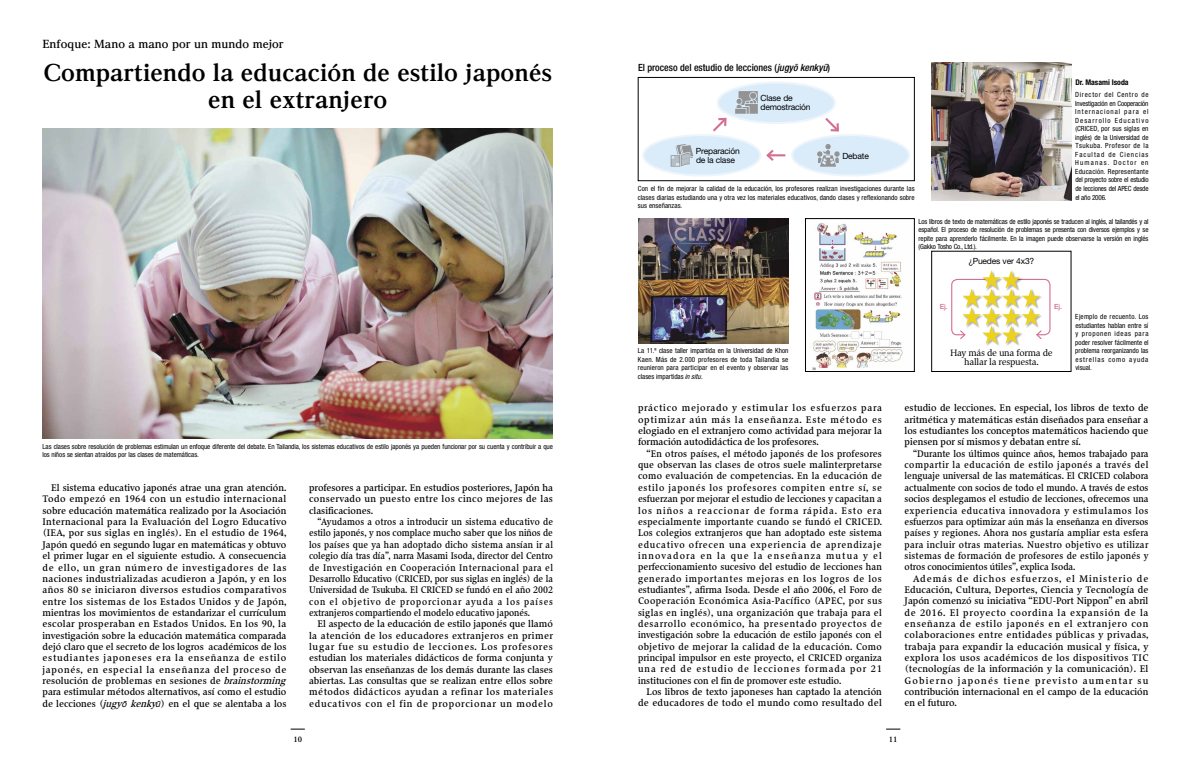
<style>
.page{position:relative;width:1191px;height:766px;background:#fff}
.page>*{position:absolute;margin:0;border:0;box-sizing:border-box;transform-origin:0 0}
.t1{font:800 22px/26.9px "UD Reimin Pro";color:#000;text-align:center}
.t2{font:700 expanded 10.6px "UD Reimin Pro";color:#000}
.t3{font:500 condensed 9.9px "Helvetica Neue LT Std";color:#000}
.t4{font:8.9px/11.3px "Hiragino UD Serif Std W6";color:#000;text-align:justify}
.t5{font:8.9px/11.3px "Hiragino UD Serif Std W6";color:#000;text-align:justify;scale:.96 1}
.t6{font:8.9px/11.3px "Hiragino UD Serif Std W6";color:#000;text-align:justify;scale:.94 1}
.t7{font:8.9px/11.3px "Hiragino UD Serif Std W6";color:#000;text-align:justify;scale:.92 1}
.t8{font:8.5px/8.5px "Helvetica Neue LT Std";letter-spacing:-.025em;color:#000}
.t9{font:8.5px/8.5px "Hiragino UD Serif Std W4";letter-spacing:-.025em;color:#000;text-align:center}
.t10{font:600 8.5px "Adobe Garamond Pro";color:#000}
.t11{font:700 condensed 7.8px "Helvetica Neue LT Std";color:#000}
.t12{font:condensed 7.1px/8.5px "Helvetica Neue LT Std";letter-spacing:-.005em;color:#000;text-align:justify}
.t13{font:500 7.1px "Helvetica Neue LT Std";color:#d36f93}
.s1{font-style:italic}
.s2{font-family:"Arial";font-style:italic}
.s3{font-family:"Helvetica Neue LT Com";font-style:italic}
</style>
<div class="page">
<svg style="left:886px;top:728px;width:14px;height:1px"></svg>
<svg style="left:291px;top:728px;width:14px;height:1px"></svg>
<img style="left:43px;top:128px;width:510px;height:310px">
<div style="left:982px;top:325px;width:21px;height:21px;background:#000;opacity:.3"></div>
<div style="left:1002px;top:325px;width:21px;height:21px;background:#000;opacity:.3"></div>
<svg style="left:951px;top:270px;width:100px;height:74px"></svg>
<img style="left:638px;top:218px;width:150px;height:125px">
<img style="left:931px;top:62px;width:140px;height:139px">
<img style="left:812px;top:223px;width:91px;height:146px">
<div style="left:805px;top:218px;width:109px;height:153px;border:1px solid #000"></div>
<div style="left:638px;top:77px;width:276px;height:104px;border:1px solid #000"></div>
<div style="left:718px;top:83px;width:116px;height:40px;background:#daebfa;border-radius:50%"></div>
<div style="left:716px;top:81px;width:120px;height:43px;border:2px solid #edf5fc;border-radius:50%"></div>
<div style="left:643px;top:135px;width:117px;height:40px;background:#daebfa;border-radius:50%"></div>
<div style="left:642px;top:134px;width:119px;height:42px;border:2px solid #edf5fc;border-radius:50%"></div>
<div style="left:792px;top:135px;width:117px;height:40px;background:#daebfa;border-radius:50%"></div>
<div style="left:791px;top:134px;width:119px;height:42px;border:2px solid #edf5fc;border-radius:50%"></div>
<svg style="left:713px;top:117px;width:14px;height:15px"></svg>
<svg style="left:823px;top:115px;width:16px;height:17px"></svg>
<svg style="left:766px;top:149px;width:19px;height:12px"></svg>
<svg style="left:735px;top:91px;width:23px;height:23px"></svg>
<svg style="left:817px;top:144px;width:22px;height:23px"></svg>
<svg style="left:670px;top:144px;width:23px;height:23px"></svg>
<p class="t2" style="left:43px;top:35px;width:243px">Enfoque: Mano a mano por un mundo mejor</p>
<h1 class="t1" style="left:43px;top:59px;width:510px">Compartiendo la educación de estilo japonés en el extranjero</h1>
<p class="t12" style="left:42px;top:442px;width:512px">Las clases sobre resolución de problemas estimulan un enfoque diferente del debate. En Tailandia, los sistemas educativos de estilo japonés ya pueden funcionar por su cuenta y contribuir a que los niños se sientan atraídos por las clases de matemáticas.</p>
<p class="t4" style="left:43px;top:481px;width:248px;text-align:left;text-indent:9px">El sistema educativo japonés atrae una gran atención.<br>Todo empezó en 1964 con un estudio internacional sobre educación matemática realizado por la Asociación Internacional para la Evaluación del Logro Educativo (IEA, por sus siglas en inglés). En el estudio de 1964, Japón quedó en segundo lugar en matemáticas y obtuvo el primer lugar en el siguiente estudio. A consecuencia de ello, un gran número de investigadores de las naciones industrializadas acudieron a Japón, y en los años 80 se iniciaron diversos estudios comparativos entre los sistemas de los Estados Unidos y de Japón, mientras los movimientos de estandarizar el currículum escolar prosperaban en Estados Unidos. En los 90, la investigación sobre la educación matemática comparada dejó claro que el secreto de los logros académicos de los estudiantes japoneses era la enseñanza de estilo japonés, en especial la enseñanza del proceso de resolución de problemas en sesiones de <span class="s1">brainstorming </span>para estimular métodos alternativos, así como el estudio de lecciones (<span class="s1">jugy</span><span class="s2">ō</span> <span class="s1">kenky</span><span class="s2">ū</span>) en el que se alentaba a los</p>
<p class="t4" style="left:309px;top:481px;width:245px">profesores a participar. En estudios posteriores, Japón ha conservado un puesto entre los cinco mejores de las clasificaciones.</p>
<p class="t7" style="left:309px;top:515px;width:267px;text-indent:9px">“Ayudamos a otros a introducir un sistema educativo de estilo japonés, y nos complace mucho saber que los niños de los países que ya han adoptado dicho sistema ansían ir al colegio día tras día”, narra Masami Isoda, director del Centro de Investigación en Cooperación Internacional para el Desarrollo Educativo (CRICED, por sus siglas en inglés) de la Universidad de Tsukuba. El CRICED se fundó en el año 2002 con el objetivo de proporcionar ayuda a los países extranjeros compartiendo el modelo educativo japonés.</p>
<p class="t4" style="left:309px;top:617px;width:245px;text-indent:9px">El aspecto de la educación de estilo japonés que llamó la atención de los educadores extranjeros en primer lugar fue su estudio de lecciones. Los profesores estudian los materiales didácticos de forma conjunta y observan las enseñanzas de los demás durante las clases abiertas. Las consultas que se realizan entre ellos sobre métodos didácticos ayudan a refinar los materiales educativos con el fin de proporcionar un modelo</p>
<p class="t3" style="left:638px;top:61px;width:193px">El proceso del estudio de lecciones (<span class="s1">jugy</span><span class="s3">ō</span> <span class="s1">kenky</span><span class="s3">ū</span>)</p>
<p class="t8" style="left:696px;top:147px;width:45px">Preparación de la clase</p>
<p class="t8" style="left:760px;top:94px;width:51px">Clase de demostración</p>
<p class="t8" style="left:842px;top:151px;width:28px">Debate</p>
<p class="t12" style="left:638px;top:184px;width:278px">Con el fin de mejorar la calidad de la educación, los profesores realizan investigaciones durante las clases diarias estudiando una y otra vez los materiales educativos, dando clases y reflexionando sobre sus enseñanzas.</p>
<p class="t11" style="left:1075px;top:78px;width:55px">Dr. Masami Isoda</p>
<p class="t12" style="left:1075px;top:90px;width:75px">Director del Centro de Investigación en Cooperación Internacional para el Desarrollo Educativo (CRICED, por sus siglas en inglés) de la Universidad de Tsukuba. Profesor de la Facultad de Ciencias Humanas. Doctor en Educación. Representante del proyecto sobre el estudio de lecciones del APEC desde el año 2006.</p>
<p class="t12" style="left:918px;top:218px;width:231px;line-height:8.1px">Los libros de texto de matemáticas de estilo japonés se traducen al inglés, al tailandés y al español. El proceso de resolución de problemas se presenta con diversos ejemplos y se repite para aprenderlo fácilmente. En la imagen puede observarse la versión en inglés (Gakko Tosho Co., Ltd.).</p>
<p class="t12" style="left:638px;top:346px;width:152px">La 11.ª clase taller impartida en la Universidad de Khon Kaen. Más de 2.000 profesores de toda Tailandia se reunieron para participar en el evento y observar las clases impartidas <span class="s1">insitu</span>.</p>
<p class="t4" style="left:638px;top:402px;width:245px">práctico mejorado y estimular los esfuerzos para optimizar aún más la enseñanza. Este método es elogiado en el extranjero como actividad para mejorar la formación autodidáctica de los profesores.</p>
<p class="t5" style="left:638px;top:447px;width:256px;text-indent:9px">“En otros países, el método japonés de los profesores que observan las clases de otros suele malinterpretarse como evaluación de competencias. En la educación de estilo japonés los profesores compiten entre sí, se esfuerzan por mejorar el estudio de lecciones y capacitan a los niños a reaccionar de forma rápida. Esto era especialmente importante cuando se fundó el CRICED.<br>Los colegios extranjeros que han adoptado este sistema educativo ofrecen una experiencia de aprendizaje innovadora en la que la enseñanza mutua y el perfeccionamiento sucesivo del estudio de lecciones han generado importantes mejoras en los logros de los estudiantes”, afirma Isoda. Desde el año 2006, el Foro de Cooperación Económica Asia-Pacífico (APEC, por sus siglas en inglés), una organización que trabaja para el desarrollo económico, ha presentado proyectos de investigación sobre la educación de estilo japonés con el objetivo de mejorar la calidad de la educación. Como principal impulsor en este proyecto, el CRICED organiza una red de estudio de lecciones formada por 21 instituciones con el fin de promover este estudio.</p>
<p class="t4" style="left:638px;top:685px;width:245px;text-align:right">Los libros de texto japoneses han captado la atención de educadores de todo el mundo como resultado del</p>
<p class="t8" style="left:968px;top:256px;width:67px">¿Puedes ver 4x3?</p>
<p class="t13" style="left:939px;top:302px;width:9px">Ej.</p>
<p class="t13" style="left:1054px;top:302px;width:9px">Ej.</p>
<p class="t9" style="left:950px;top:348px;width:104px">Hay más de una forma de hallar la respuesta.</p>
<p class="t12" style="left:1075px;top:312px;width:75px">Ejemplo de recuento. Los estudiantes hablan entre sí y proponen ideas para poder resolver fácilmente el problema reorganizando las estrellas como ayuda visual.</p>
<p class="t4" style="left:904px;top:402px;width:245px">estudio de lecciones. En especial, los libros de texto de aritmética y matemáticas están diseñados para enseñar a los estudiantes los conceptos matemáticos haciendo que piensen por sí mismos y debatan entre sí.</p>
<p class="t6" style="left:904px;top:447px;width:261px;text-indent:9px">“Durante los últimos quince años, hemos trabajado para compartir la educación de estilo japonés a través del lenguaje universal de las matemáticas. El CRICED colabora actualmente con socios de todo el mundo. A través de estos socios desplegamos el estudio de lecciones, ofrecemos una experiencia educativa innovadora y estimulamos los esfuerzos para optimizar aún más la enseñanza en diversos países y regiones. Ahora nos gustaría ampliar esta esfera para incluir otras materias. Nuestro objetivo es utilizar sistemas de formación de profesores de estilo japonés y otros conocimientos útiles”, explica Isoda.</p>
<p class="t4" style="left:904px;top:572px;width:245px;text-indent:9px">Además de dichos esfuerzos, el Ministerio de Educación, Cultura, Deportes, Ciencia y Tecnología de Japón comenzó su iniciativa “EDU-Port Nippon” en abril de 2016. El proyecto coordina la expansión de la enseñanza de estilo japonés en el extranjero con colaboraciones entre entidades públicas y privadas, trabaja para expandir la educación musical y física, y explora los usos académicos de los dispositivos TIC (tecnologías de la información y la comunicación). El Gobierno japonés tiene previsto aumentar su contribución internacional en el campo de la educación en el futuro.</p>
<p class="t10" style="left:293px;top:734px;width:10px">10</p>
<p class="t10" style="left:889px;top:734px;width:10px">11</p>
</div>
